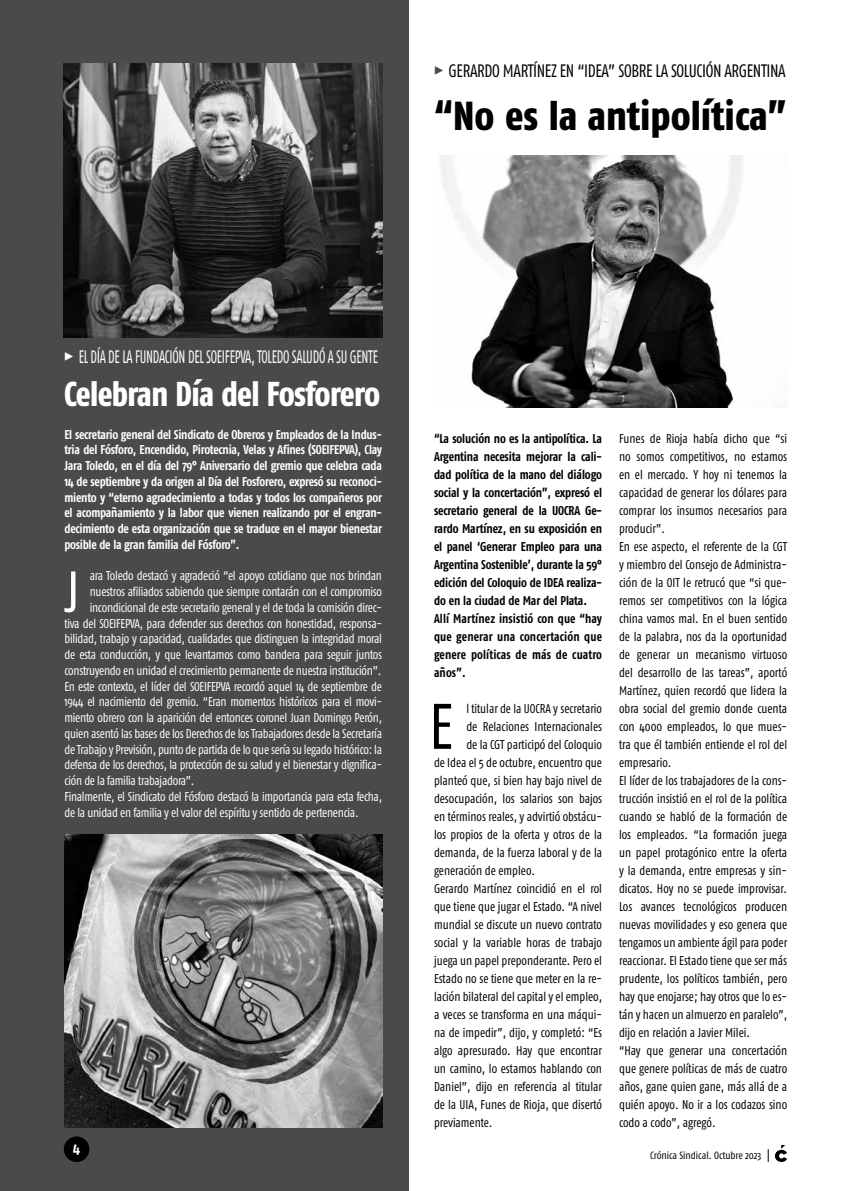
<style>
.page{position:relative;width:851px;height:1191px;background:#fff}
.page>*{position:absolute;margin:0;border:0;box-sizing:border-box;transform-origin:0 0}
.t1{font:64.2px "Fago Co";color:#000;scale:.95 1}
.t2{font:57.75px "Fago Co";color:#fff;scale:.95 1}
.t3{font:800 40.5px "Fago Co";color:#000}
.t4{font:800 34.5px "Fago Co";letter-spacing:-.02em;color:#fff;scale:.92 1}
.t5{font:18px "Fago Co Lf";letter-spacing:-.02em;color:#fff;scale:.75 1}
.t6{font:18px "Fago Co Lf";letter-spacing:-.02em;color:#000;scale:.91 1}
.t7{font:700 15px "Fago Co";color:#fff}
.t8{font:12.75px/18px "Fago Co";color:#000;scale:.95 1}
.t9{font:12.75px "Fago Co";letter-spacing:-.02em;color:#fff;scale:.95 1}
.t10{font:700 12.75px/15.8px "Fago Co";letter-spacing:-.02em;color:#fff;text-align:justify;scale:.95 1}
.t11{font:700 12.75px/18px "Fago Co";letter-spacing:-.01em;color:#000;scale:.95 1}
.t12{font:10.5px "Fago Co";letter-spacing:-.005em;color:#000}
.s1{font-family:"Fago Co Extra Bold Caps Exp";color:#4a4a49}
.s2{font-family:"Fago Co Extra Bold Caps Exp"}
</style>
<div class="page">
<div style="left:0;top:0;width:408px;height:1191px;background:#4a4a49"></div>
<div style="left:64px;top:1136px;width:25px;height:26px;background:#000;border-radius:50%"></div>
<svg style="left:774px;top:1145px;width:13px;height:17px"></svg>
<svg style="left:767px;top:1149px;width:1px;height:13px"></svg>
<img style="left:64px;top:64px;width:318px;height:274px">
<img style="left:64px;top:835px;width:318px;height:292px">
<img style="left:441px;top:155px;width:302px;height:252px">
<h3 class="t6" style="left:434px;top:60px;width:388px"><span class="s1">%</span> GERARDO MARTÍNEZ EN “IDEA” SOBRE LA SOLUCIÓN ARGENTINA</h3>
<h3 class="t3" style="left:434px;top:92px;width:354px">“No es la antipolítica”</h3>
<h3 class="t5" style="left:64px;top:347px;width:420px"><span class="s2">%</span> EL DÍA DE LA FUNDACIÓN DEL SOEIFEPVA, TOLEDO SALUDÓ A SU GENTE</h3>
<h3 class="t4" style="left:64px;top:373px;width:345px">Celebran Día del Fosforero</h3>
<p class="t10" style="left:64px;top:426px;width:336px">El secretario general del Sindicato de Obreros y Empleados de la Indus&shy;tria del Fósforo, Encendido, Pirotecnia, Velas y Afines (SOEIFEPVA), Clay Jara Toledo, en el día del 79° Aniversario del gremio que celebra cada 14 de septiembre y da origen al Día del Fosforero, expresó su reconoci&shy;miento y “eterno agradecimiento a todas y todos los compañeros por el acompañamiento y la labor que vienen realizando por el engran&shy;decimiento de esta organización que se traduce en el mayor bienestar posible de la gran familia del Fósforo”.</p>
<h2 class="t2" style="left:64px;top:559px;width:18px">J</h2>
<p class="t9" style="left:90px;top:569px;width:309px">ara Toledo destacó y agradeció “el apoyo cotidiano que nos brindan</p>
<p class="t9" style="left:90px;top:584px;width:309px">nuestros afiliados sabiendo que siempre contarán con el compromiso</p>
<p class="t9" style="left:90px;top:600px;width:309px">incondicional de este secretario general y el de toda la comisión direc-</p>
<p class="t9" style="left:64px;top:616px;width:336px">tiva del SOEIFEPVA, para defender sus derechos con honestidad, responsa-</p>
<p class="t9" style="left:64px;top:632px;width:336px">bilidad, trabajo y capacidad, cualidades que distinguen la integridad moral</p>
<p class="t9" style="left:64px;top:647px;width:336px">de esta conducción, y que levantamos como bandera para seguir juntos</p>
<p class="t9" style="left:64px;top:663px;width:335px">construyendo en unidad el crecimiento permanente de nuestra institución”.</p>
<p class="t9" style="left:64px;top:679px;width:336px">En este contexto, el líder del SOEIFEPVA recordó aquel 14 de septiembre de</p>
<p class="t9" style="left:64px;top:694px;width:336px">1944 el nacimiento del gremio. “Eran momentos históricos para el movi-</p>
<p class="t9" style="left:64px;top:710px;width:336px">miento obrero con la aparición del entonces coronel Juan Domingo Perón,</p>
<p class="t9" style="left:64px;top:726px;width:336px">quien asentó las bases de los Derechos de los Trabajadores desde la Secretaría</p>
<p class="t9" style="left:64px;top:742px;width:336px">de Trabajo y Previsión, punto de partida de lo que sería su legado histórico: la</p>
<p class="t9" style="left:64px;top:757px;width:336px">defensa de los derechos, la protección de su salud y el bienestar y dignifica-</p>
<p class="t9" style="left:64px;top:773px;width:138px">ción de la familia trabajadora”.</p>
<p class="t9" style="left:64px;top:789px;width:336px">Finalmente, el Sindicato del Fósforo destacó la importancia para esta fecha,</p>
<p class="t9" style="left:64px;top:805px;width:311px">de la unidad en familia y el valor del espíritu y sentido de pertenencia.</p>
<p class="t7" style="left:73px;top:1138px;width:9px">4</p>
<p class="t11" style="left:434px;top:429px;width:178px">“La solución no es la antipolítica. La Argentina necesita mejorar la cali&shy;dad política de la mano del diálogo social y la concertación”, expresó el secretario general de la UOCRA Ge&shy;rardo Martínez, en su exposición en el panel ‘Generar Empleo para una Argentina Sostenible’, durante la 59° edición del Coloquio de IDEA realiza&shy;do en la ciudad de Mar del Plata.<br>Allí Martínez insistió con que “hay que generar una concertación que genere políticas de más de cuatro años”.</p>
<h1 class="t1" style="left:429px;top:690px;width:27px">E</h1>
<p class="t8" style="left:466px;top:699px;width:144px">l titular de la UOCRA y secretario</p>
<p class="t8" style="left:466px;top:717px;width:144px">de Relaciones Internacionales</p>
<p class="t8" style="left:466px;top:735px;width:144px">de la CGT participó del Coloquio</p>
<p class="t8" style="left:434px;top:753px;width:178px">de Idea el 5 de octubre, encuentro que</p>
<p class="t8" style="left:434px;top:771px;width:178px">planteó que, si bien hay bajo nivel de</p>
<p class="t8" style="left:434px;top:789px;width:178px">desocupación, los salarios son bajos</p>
<p class="t8" style="left:434px;top:807px;width:178px">en términos reales, y advirtió obstácu-</p>
<p class="t8" style="left:434px;top:825px;width:178px">los propios de la oferta y otros de la</p>
<p class="t8" style="left:434px;top:843px;width:178px">demanda, de la fuerza laboral y de la</p>
<p class="t8" style="left:434px;top:861px;width:108px">generación de empleo.</p>
<p class="t8" style="left:434px;top:879px;width:178px">Gerardo Martínez coincidió en el rol</p>
<p class="t8" style="left:434px;top:897px;width:178px">que tiene que jugar el Estado. “A nivel</p>
<p class="t8" style="left:434px;top:915px;width:178px">mundial se discute un nuevo contrato</p>
<p class="t8" style="left:434px;top:933px;width:178px">social y la variable horas de trabajo</p>
<p class="t8" style="left:434px;top:951px;width:178px">juega un papel preponderante. Pero el</p>
<p class="t8" style="left:434px;top:969px;width:178px">Estado no se tiene que meter en la re-</p>
<p class="t8" style="left:434px;top:987px;width:178px">lación bilateral del capital y el empleo,</p>
<p class="t8" style="left:434px;top:1005px;width:178px">a veces se transforma en una máqui-</p>
<p class="t8" style="left:434px;top:1023px;width:178px">na de impedir”, dijo, y completó: “Es</p>
<p class="t8" style="left:434px;top:1041px;width:178px">algo apresurado. Hay que encontrar</p>
<p class="t8" style="left:434px;top:1059px;width:178px">un camino, lo estamos hablando con</p>
<p class="t8" style="left:434px;top:1077px;width:178px">Daniel”, dijo en referencia al titular</p>
<p class="t8" style="left:434px;top:1095px;width:178px">de la UIA, Funes de Rioja, que disertó</p>
<p class="t8" style="left:434px;top:1113px;width:63px">previamente.</p>
<p class="t8" style="left:619px;top:429px;width:178px">Funes de Rioja había dicho que “si no somos competitivos, no estamos en el mercado. Y hoy ni tenemos la capacidad de generar los dólares para comprar los insumos necesarios para producir”.<br>En ese aspecto, el referente de la CGT y miembro del Consejo de Administra&shy;ción de la OIT le retrucó que “si que&shy;remos ser competitivos con la lógica china vamos mal. En el buen sentido de la palabra, nos da la oportunidad de generar un mecanismo virtuoso del desarrollo de las tareas”, aportó Martínez, quien recordó que lidera la obra social del gremio donde cuenta con 4000 empleados, lo que mues&shy;tra que él también entiende el rol del empresario.<br>El líder de los trabajadores de la cons&shy;trucción insistió en el rol de la política cuando se habló de la formación de los empleados. “La formación juega un papel protagónico entre la oferta y la demanda, entre empresas y sin&shy;dicatos. Hoy no se puede improvisar.<br>Los avances tecnológicos producen nuevas movilidades y eso genera que tengamos un ambiente ágil para poder reaccionar. El Estado tiene que ser más prudente, los políticos también, pero hay que enojarse; hay otros que lo es&shy;tán y hacen un almuerzo en paralelo”, dijo en relación a Javier Milei.<br>“Hay que generar una concertación que genere políticas de más de cuatro años, gane quien gane, más allá de a quién apoyo. No ir a los codazos sino codo a codo”, agregó.</p>
<p class="t12" style="left:650px;top:1149px;width:113px">Crónica Sindical. Octubre 2023</p>
</div>
